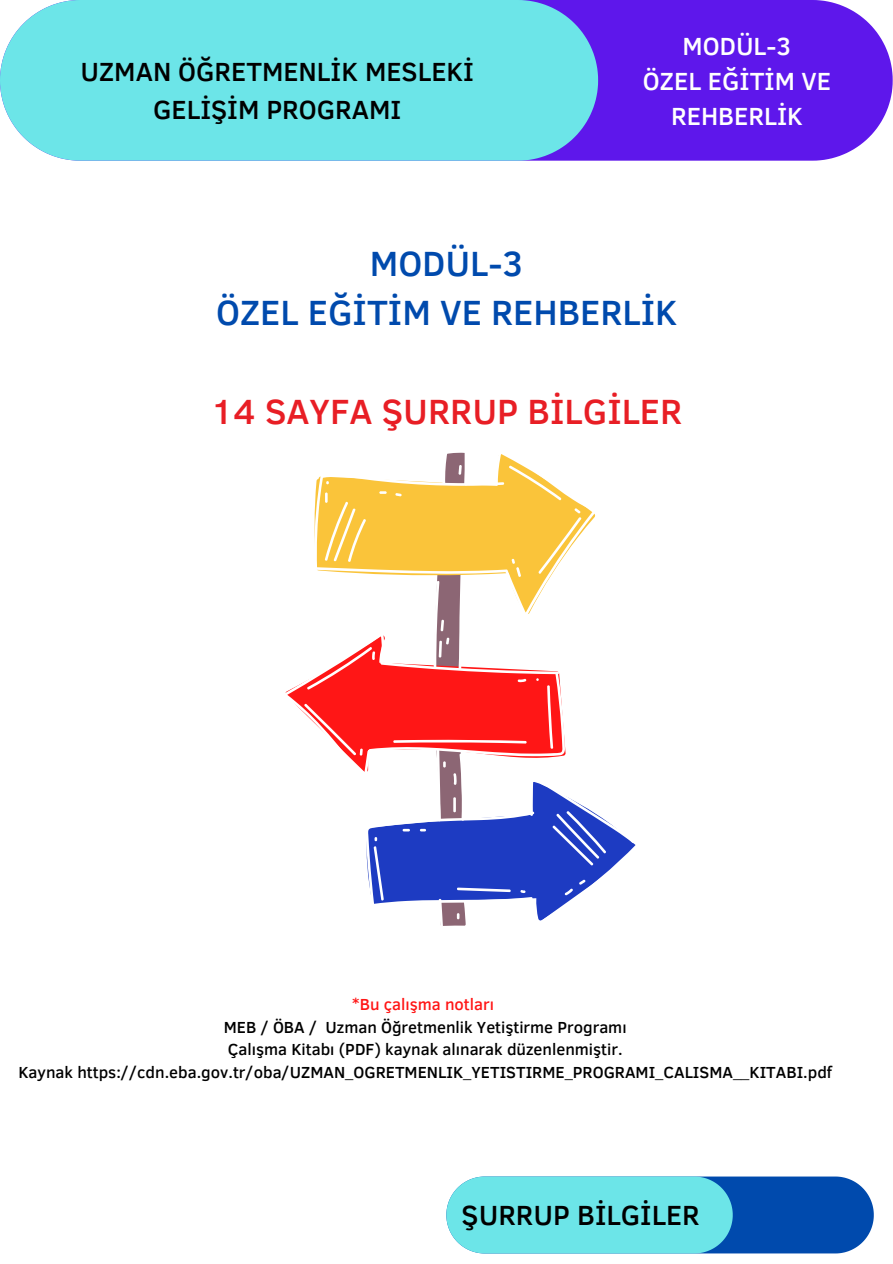
<style>
.page{position:relative;width:893px;height:1264px;background:#fff}
.page>*{position:absolute;margin:0;border:0;box-sizing:border-box;transform-origin:0 0}
.t1{font:500 35.85px/49.5px "Clear Sans";color:#004aad;text-align:center}
.t2{font:500 35.85px "Clear Sans";color:#e81e25}
.t3{font:500 28.5px "Clear Sans";color:#000}
.t4{font:500 26.85px/37px "Clear Sans";color:#000;text-align:center}
.t5{font:500 25.5px/34.8px "Clear Sans";color:#fff;text-align:center}
.t6{font:500 16.5px/22.5px "Clear Sans";color:#000;text-align:center}
.t7{font:500 16.5px "Clear Sans";color:#ff1616}
</style>
<div class="page">
<svg style="left:446px;top:1176px;width:427px;height:77px;background:#4eb2d5"></svg>
<div style="left:598px;top:0;width:294px;height:161px;background:#5e17eb"></div>
<div style="left:0;top:0;width:598px;height:161px;background:#6ce5e8"></div>
<svg style="left:285px;top:452px;width:351px;height:474px"></svg>
<h3 class="t4" style="left:80px;top:52px;width:395px">UZMAN ÖĞRETMENLİK MESLEKİ<br>GELİŞİM PROGRAMI</h3>
<h3 class="t5" style="left:643px;top:27px;width:190px">MODÜL-3<br>ÖZEL EĞİTİM VE<br>REHBERLİK</h3>
<h1 class="t1" style="left:216px;top:236px;width:463px">MODÜL-3<br>ÖZEL EĞİTİM VE REHBERLİK</h1>
<h1 class="t2" style="left:211px;top:385px;width:472px">14 SAYFA ŞURRUP BİLGİLER</h1>
<p class="t7" style="left:352px;top:992px;width:143px">*Bu çalışma notları</p>
<p class="t6" style="left:18px;top:1014px;width:815px">MEB / ÖBA / Uzman Öğretmenlik Yetiştirme Programı<br>Çalışma Kitabı (PDF) kaynak alınarak düzenlenmiştir.<br>Kaynak https://cdn.eba.gov.tr/oba/UZMAN_OGRETMENLIK_YETISTIRME_PROGRAMI_CALISMA__KITABI.pdf</p>
<h2 class="t3" style="left:461px;top:1194px;width:239px">ŞURRUP BİLGİLER</h2>
</div>
